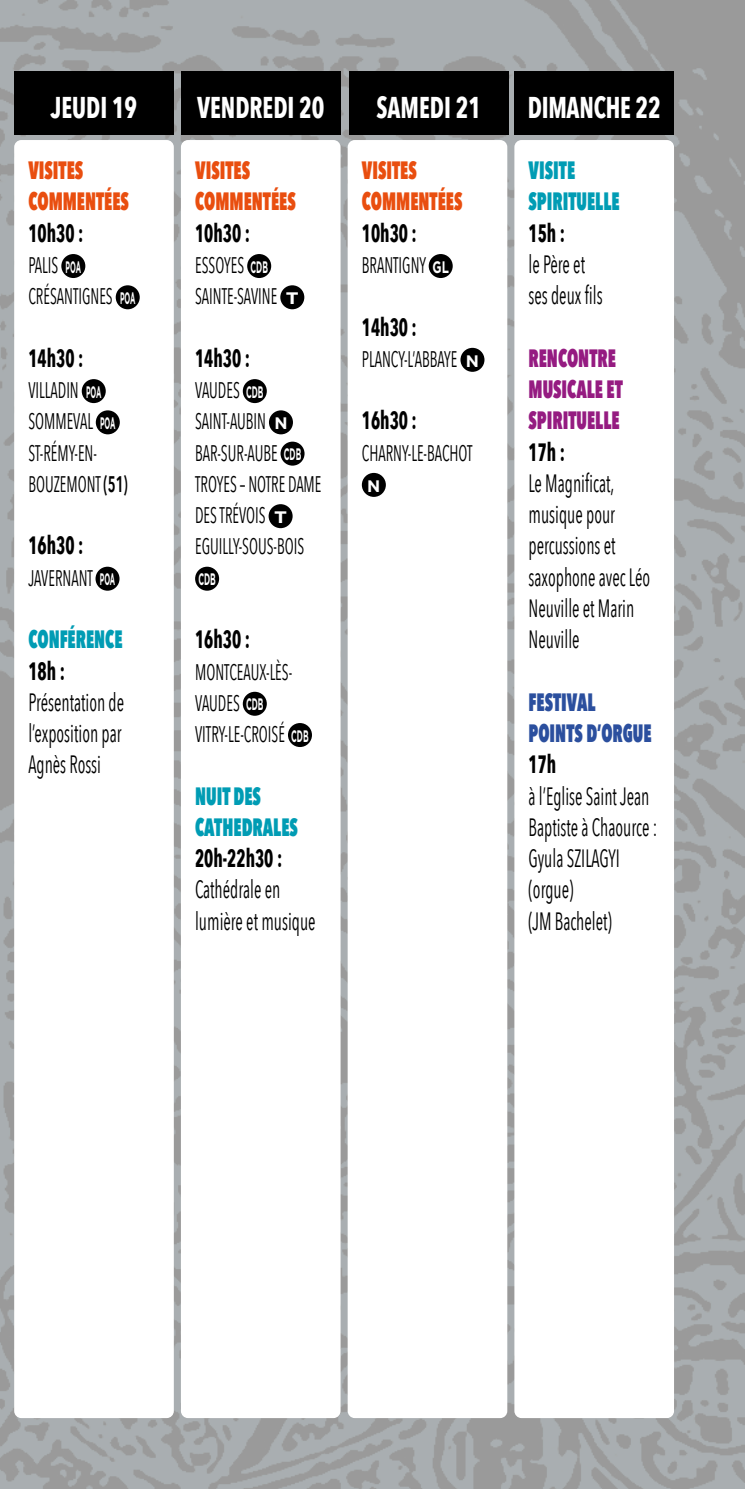
<style>
.page{position:relative;width:745px;height:1489px;background:#fff}
.page>*{position:absolute;margin:0;border:0;box-sizing:border-box;transform-origin:0 0}
.t1{font:700 30px "Avenir Next Condensed";color:#fff;scale:.8 1}
.t2{font:25px/31.2px "Avenir Next Condensed";color:#000;scale:.7 1}
.t3{font:700 25px "Avenir Next Condensed";color:#000;scale:.7 1}
.t4{font:800 25px/31.2px "Avenir Next Condensed";color:#e94e0f;scale:.7 1}
.t5{font:800 25px/31.2px "Avenir Next Condensed";color:#009cb4;scale:.7 1}
.t6{font:800 25px/31.2px "Avenir Next Condensed";color:#951b81;scale:.7 1}
.t7{font:800 25px/31.2px "Avenir Next Condensed";color:#2b4f9e;scale:.7 1}
.t8{font:22.5px/31.2px "Avenir Next Condensed";color:#000;scale:.7 1}
.t9{font:700 16.75px "Gotham";color:#fff;scale:.47 1}
.t10{font:700 16.75px "Gotham";color:#fff}
.s1{font-family:"Gotham";font-weight:700;font-size:16.75px;color:#fff}
.s2{font-weight:600}
</style>
<div class="page">
<img style="left:0;top:0;width:744px;height:1488px">
<div style="left:514px;top:140px;width:159px;height:1277px;background:#fff;border-radius:7px"></div>
<div style="left:14px;top:140px;width:160px;height:1277px;background:#fff;border-radius:7px"></div>
<div style="left:61px;top:254px;width:24px;height:24px;background:#000;border-radius:50%"></div>
<div style="left:116px;top:285px;width:24px;height:24px;background:#000;border-radius:50%"></div>
<div style="left:82px;top:379px;width:24px;height:24px;background:#000;border-radius:50%"></div>
<div style="left:96px;top:410px;width:24px;height:24px;background:#000;border-radius:50%"></div>
<div style="left:95px;top:566px;width:24px;height:24px;background:#000;border-radius:50%"></div>
<div style="left:14px;top:71px;width:160px;height:64px;background:#000"></div>
<div style="left:181px;top:71px;width:159px;height:64px;background:#000"></div>
<div style="left:348px;top:71px;width:160px;height:64px;background:#000"></div>
<div style="left:514px;top:71px;width:159px;height:64px;background:#000"></div>
<div style="left:181px;top:140px;width:159px;height:1277px;background:#fff;border-radius:7px"></div>
<div style="left:247px;top:254px;width:24px;height:24px;background:#000;border-radius:50%"></div>
<div style="left:280px;top:285px;width:24px;height:24px;background:#000;border-radius:50%"></div>
<div style="left:243px;top:379px;width:23px;height:24px;background:#000;border-radius:50%"></div>
<div style="left:269px;top:410px;width:24px;height:24px;background:#000;border-radius:50%"></div>
<div style="left:280px;top:441px;width:24px;height:24px;background:#000;border-radius:50%"></div>
<div style="left:268px;top:504px;width:24px;height:24px;background:#000;border-radius:50%"></div>
<div style="left:195px;top:566px;width:24px;height:24px;background:#000;border-radius:50%"></div>
<div style="left:243px;top:691px;width:23px;height:24px;background:#000;border-radius:50%"></div>
<div style="left:288px;top:723px;width:24px;height:24px;background:#000;border-radius:50%"></div>
<div style="left:347px;top:140px;width:160px;height:1277px;background:#fff;border-radius:7px"></div>
<div style="left:428px;top:254px;width:24px;height:24px;background:#000;border-radius:50%"></div>
<div style="left:460px;top:348px;width:24px;height:24px;background:#000;border-radius:50%"></div>
<div style="left:361px;top:473px;width:24px;height:24px;background:#000;border-radius:50%"></div>
<h1 class="t1" style="left:51px;top:89px;width:110px">JEUDI 19</h1>
<h1 class="t1" style="left:197px;top:89px;width:161px">VENDREDI 20</h1>
<h1 class="t1" style="left:376px;top:89px;width:132px">SAMEDI 21</h1>
<h1 class="t1" style="left:527px;top:89px;width:167px">DIMANCHE 22</h1>
<p class="t4" style="left:28px;top:154px;width:145px">VISITES<br>COMMENTÉES</p>
<p class="t3" style="left:28px;top:218px;width:80px">10h30 :</p>
<p class="t8" style="left:28px;top:248px;width:154px">PALIS <span class="s1">POA<br></span>CRÉSANTIGNES <span class="s1">POA</span></p>
<p class="t3" style="left:28px;top:343px;width:80px">14h30 :</p>
<p class="t8" style="left:28px;top:373px;width:143px">VILLADIN <span class="s1">POA<br></span>SOMMEVAL <span class="s1">POA<br></span>ST-RÉMY-EN-<br>BOUZEMONT <span class="s2">(51)</span></p>
<p class="t3" style="left:28px;top:530px;width:80px">16h30 :</p>
<p class="t8" style="left:28px;top:561px;width:125px">JAVERNANT <span class="s1">POA</span></p>
<p class="t5" style="left:28px;top:623px;width:136px">CONFÉRENCE</p>
<p class="t3" style="left:28px;top:655px;width:54px">18h :</p>
<p class="t2" style="left:28px;top:685px;width:138px;text-align:justify">Présentation de l’exposition par Agnès Rossi</p>
<p class="t4" style="left:195px;top:154px;width:145px">VISITES<br>COMMENTÉES</p>
<p class="t3" style="left:195px;top:218px;width:80px">10h30 :</p>
<p class="t8" style="left:195px;top:248px;width:149px">ESSOYES <span class="s1">CDB<br></span>SAINTE-SAVINE <span class="s1">T</span></p>
<p class="t3" style="left:195px;top:343px;width:80px">14h30 :</p>
<p class="t8" style="left:195px;top:373px;width:182px">VAUDES <span class="s1">CDB<br></span>SAINT-AUBIN <span class="s1">N<br></span>BAR-SUR-AUBE <span class="s1">CDB<br></span>TROYES – NOTRE DAME<br>DES TRÉVOIS <span class="s1">T<br></span>EGUILLY-SOUS-BOIS</p>
<p class="t9" style="left:198px;top:568px;width:39px">CDB</p>
<p class="t3" style="left:195px;top:624px;width:80px">16h30 :</p>
<p class="t8" style="left:195px;top:655px;width:164px">MONTCEAUX-LÈS-<br>VAUDES <span class="s1">CDB<br></span>VITRY-LE-CROISÉ <span class="s1">CDB</span></p>
<p class="t5" style="left:195px;top:779px;width:148px">NUIT DES<br>CATHEDRALES</p>
<p class="t3" style="left:195px;top:843px;width:126px">20h-22h30 :</p>
<p class="t2" style="left:195px;top:872px;width:174px">Cathédrale en lumière et musique</p>
<p class="t4" style="left:361px;top:154px;width:145px">VISITES<br>COMMENTÉES</p>
<p class="t3" style="left:361px;top:218px;width:80px">10h30 :</p>
<p class="t8" style="left:361px;top:248px;width:126px">BRANTIGNY <span class="s1">GL</span></p>
<p class="t3" style="left:361px;top:311px;width:80px">14h30 :</p>
<p class="t8" style="left:361px;top:342px;width:169px">PLANCY-L’ABBAYE <span class="s1">N</span></p>
<p class="t3" style="left:361px;top:405px;width:80px">16h30 :</p>
<p class="t8" style="left:361px;top:436px;width:159px">CHARNY-LE-BACHOT</p>
<p class="t10" style="left:367px;top:474px;width:15px">N</p>
<p class="t5" style="left:528px;top:154px;width:131px">VISITE<br>SPIRITUELLE</p>
<p class="t3" style="left:528px;top:218px;width:54px">15h :</p>
<p class="t2" style="left:528px;top:247px;width:107px">le Père et ses deux fils</p>
<p class="t6" style="left:528px;top:342px;width:136px">RENCONTRE<br>MUSICALE ET<br>SPIRITUELLE</p>
<p class="t3" style="left:528px;top:436px;width:54px">17h :</p>
<p class="t2" style="left:528px;top:466px;width:175px">Le Magnificat, musique pour percussions et saxophone avec Léo<br>Neuville et Marin<br>Neuville</p>
<p class="t7" style="left:528px;top:686px;width:177px">FESTIVAL<br>POINTS D’ORGUE</p>
<p class="t3" style="left:528px;top:749px;width:41px">17h</p>
<p class="t2" style="left:528px;top:779px;width:185px">à l’Eglise Saint Jean<br>Baptiste à Chaource :<br>Gyula SZILAGYI (orgue)<br>(JM Bachelet)</p>
</div>
